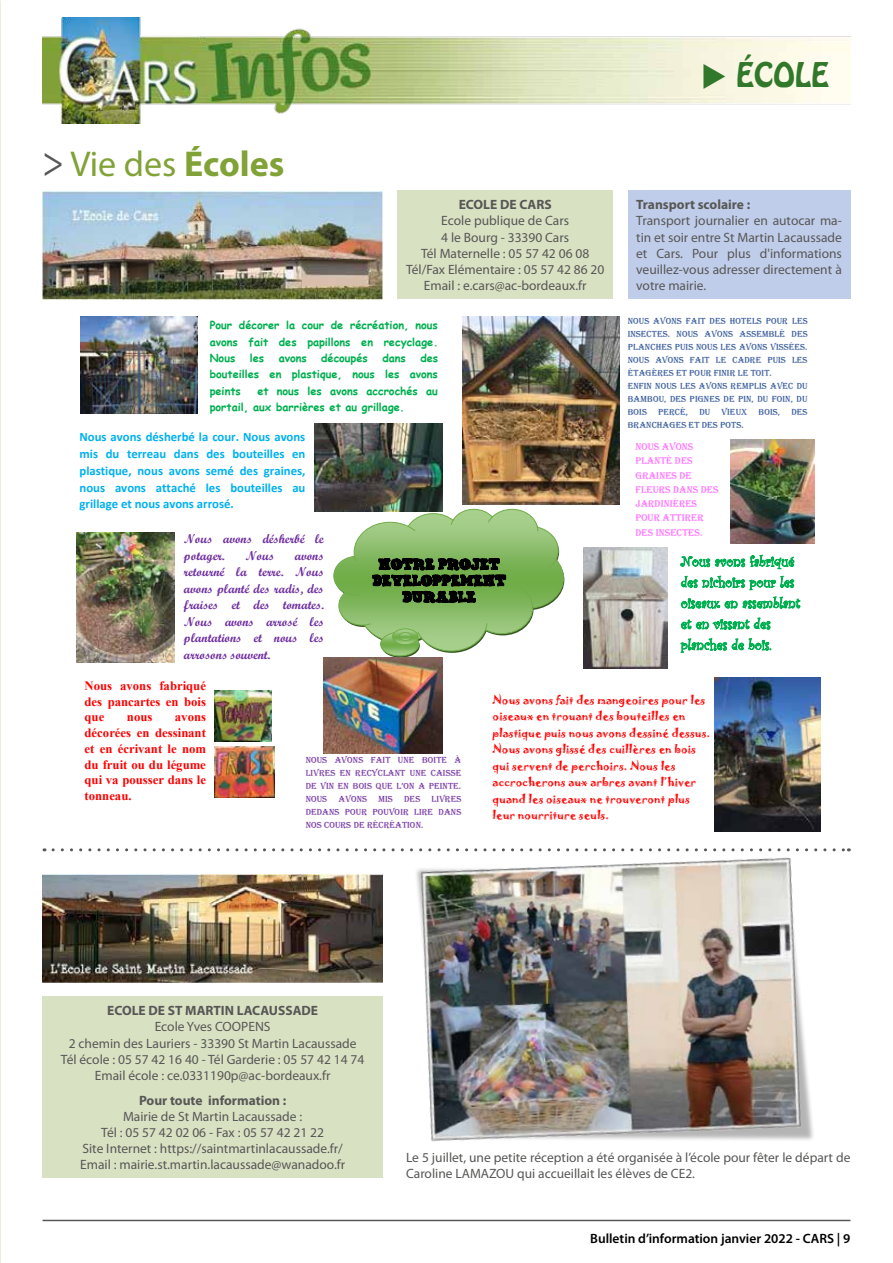
<style>
.page{position:relative;width:893px;height:1263px;background:#fff}
.page>*{position:absolute;margin:0;border:0;box-sizing:border-box;transform-origin:0 0}
.t1{font:36px "Myriad Pro";color:#80a236}
.t2{font:30px "Hobo Std";color:#31782a}
.t3{font:14.55px/20.9px "Curlz MT";color:#00b050}
.t4{font:14.55px/16.4px "Sketch Nice";letter-spacing:-.01em;color:#000;text-align:center}
.t5{font:13.5px/16.2px "Myriad Pro";color:#575756;text-align:center}
.t6{font:700 13.5px "Myriad Pro";color:#575756}
.t7{font:600 13.5px "Myriad Pro";color:#000}
.t8{font:700 12.75px/16.8px "Calibri";color:#00b0f0;text-align:justify}
.t9{font:700 12.75px/16.5px "Script MT";color:#7030a0}
.t10{font:700 12.75px/15.8px "Times New Roman";color:#f00;text-align:justify}
.t11{font:10.95px/16.5px "Jokerman";color:#f00}
.t12{font:700 10.95px/16.4px "Comic Sans MS";color:#00b050;text-align:justify}
.t13{font:10.05px/14.2px "Algerian";color:#f6f}
.t14{font:9px/12.9px "Algerian";color:#2f5496}
.t15{font:9px/12.9px "Algerian";color:#7030a0;text-align:justify}
.s1{font-size:43.2px;color:#575756}
.s2{font-weight:700}
</style>
<div class="page">
<img style="left:43px;top:17px;width:807px;height:106px">
<hr style="left:43px;top:1220px;width:807px;height:1px;background:#575756">
<svg style="left:53px;top:848px;width:796px;height:3px"></svg>
<div style="left:398px;top:190px;width:215px;height:109px;background:#d9e1c3"></div>
<div style="left:628px;top:190px;width:222px;height:109px;background:#c0cdea"></div>
<img style="left:43px;top:191px;width:340px;height:108px">
<svg style="left:381px;top:634px;width:39px;height:24px"></svg>
<svg style="left:333px;top:508px;width:231px;height:148px"></svg>
<div style="left:399px;top:632px;width:13px;height:9px;border:1px solid #70ad47;border-radius:50%"></div>
<img style="left:323px;top:658px;width:119px;height:96px">
<img style="left:714px;top:677px;width:106px;height:145px">
<img style="left:315px;top:423px;width:127px;height:89px">
<img style="left:584px;top:547px;width:84px;height:121px">
<img style="left:463px;top:317px;width:157px;height:188px">
<img style="left:731px;top:439px;width:83px;height:104px">
<img style="left:77px;top:532px;width:97px;height:130px">
<img style="left:214px;top:746px;width:61px;height:52px">
<img style="left:214px;top:690px;width:57px;height:52px">
<img style="left:81px;top:317px;width:116px;height:96px">
<div style="left:43px;top:996px;width:340px;height:182px;background:#d9e1c3"></div>
<img style="left:43px;top:874px;width:340px;height:108px">
<img style="left:391px;top:822px;width:449px;height:320px">
<h1 class="t1" style="left:43px;top:142px;width:243px"><span class="s1">&gt;</span> Vie des <span class="s2">Écoles</span></h1>
<p class="t6" style="left:459px;top:196px;width:95px">ECOLE DE CARS</p>
<p class="t5" style="left:406px;top:212px;width:200px">Ecole publique de Cars<br>4 le Bourg - 33390 Cars<br>Tél Maternelle : 05 57 42 06 08<br>Tél/Fax Elémentaire : 05 57 42 86 20<br>Email : e.cars@ac-bordeaux.fr</p>
<p class="t12" style="left:210px;top:317px;width:230px">Pour décorer la cour de récréation, nous avons fait des papillons en recyclage.<br>Nous</p>
<p class="t12" style="left:250px;top:349px;width:16px">les</p>
<p class="t12" style="left:279px;top:349px;width:30px">avons</p>
<p class="t12" style="left:321px;top:349px;width:48px">découpés</p>
<p class="t12" style="left:382px;top:349px;width:25px">dans</p>
<p class="t12" style="left:210px;top:349px;width:230px;text-indent:211px">des bouteilles en plastique, nous les avons peints</p>
<p class="t12" style="left:210px;top:382px;width:230px;text-indent:48px">et nous les avons accrochés au portail, aux barrières et au grillage.</p>
<h2 class="t2" style="left:701px;top:54px;width:130px">◆ ÉCOLE</h2>
<p class="t6" style="left:636px;top:196px;width:116px">Transport scolaire :</p>
<p class="t5" style="left:636px;top:212px;width:207px;text-align:justify">Transport journalier en autocar ma&shy;tin et soir entre St Martin Lacaussade et Cars. Pour plus d'informations veuillez-vous adresser directement à votre mairie.</p>
<p class="t14" style="left:628px;top:315px;width:181px">NOUS AVONS FAIT DES HOTELS POUR LES<br>INSECTES. NOUS AVONS ASSEMBLÉ DES<br>PLANCHES PUIS NOUS LES AVONS VISSÉES.<br>NOUS AVONS FAIT LE CADRE PUIS LES<br>ÉTAGÈRES ET POUR FINIR LE TOIT.<br>ENFIN NOUS LES AVONS REMPLIS AVEC DU<br>BAMBOU, DES PIGNES DE PIN, DU FOIN, DU<br>BOIS PERCÉ, DU VIEUX BOIS, DES<br>BRANCHAGES ET DES POTS.</p>
<p class="t8" style="left:79px;top:429px;width:227px">Nous avons désherbé la cour. Nous avons mis du terreau dans des bouteilles en plastique, nous avons semé des graines, nous avons attaché les bouteilles au grillage et nous avons arrosé.</p>
<p class="t13" style="left:635px;top:440px;width:85px">NOUS AVONS<br>PLANTÉ DES<br>GRAINES DE<br>FLEURS DANS DES<br>JARDINIÈRES<br>POUR ATTIRER<br>DES INSECTES.</p>
<p class="t9" style="left:184px;top:531px;width:141px">Nous avons désherbé le potager.</p>
<p class="t9" style="left:246px;top:547px;width:30px">Nous</p>
<p class="t9" style="left:184px;top:547px;width:142px;text-align:justify;text-indent:111px">avons retourné la terre. Nous avons planté des radis, des fraises et des tomates.<br>Nous avons arrosé les plantations et nous les arrosons souvent.</p>
<p class="t3" style="left:681px;top:550px;width:121px">Nous avons fabriqué des nichoirs pour les oiseaux en assemblant et en vissant des planches de bois.</p>
<p class="t10" style="left:85px;top:677px;width:123px">Nous avons fabriqué des pancartes en bois que</p>
<p class="t4" style="left:372px;top:556px;width:135px">NOTRE PROJET<br>DEVELOPPEMENT<br>DURABLE</p>
<p class="t11" style="left:493px;top:691px;width:219px">Nous avons fait des mangeoires pour les oiseaux en trouant des bouteilles en plastique puis nous avons dessiné dessus.<br>Nous avons glissé des cuillères en bois qui servent de perchoirs. Nous les accrocherons aux arbres avant l’hiver quand les oiseaux ne trouveront plus leur nourriture seuls.</p>
<p class="t10" style="left:85px;top:709px;width:123px;text-indent:90px">avons décorées en dessinant et en écrivant le nom du fruit ou du légume qui va pousser dans le tonneau.</p>
<p class="t10" style="left:127px;top:709px;width:27px">nous</p>
<p class="t15" style="left:306px;top:753px;width:157px">NOUS AVONS FAIT UNE BOITE À LIVRES EN RECYCLANT UNE CAISSE DE VIN EN BOIS QUE L’ON A PEINTE.<br>NOUS AVONS</p>
<p class="t15" style="left:306px;top:792px;width:157px;text-indent:98px">DES LIVRES DEDANS POUR POUVOIR LIRE DANS NOS COURS DE RÉCRÉATION.</p>
<p class="t15" style="left:378px;top:792px;width:16px">MIS</p>
<p class="t6" style="left:107px;top:1002px;width:212px">ECOLE DE ST MARTIN LACAUSSADE</p>
<p class="t5" style="left:61px;top:1018px;width:305px">Ecole Yves COOPENS<br>2 chemin des Lauriers - 33390 St Martin Lacaussade Tél école : 05 57 42 16 40 - Tél Garderie : 05 57 42 14 74<br>Email école : ce.0331190p@ac-bordeaux.fr</p>
<p class="t6" style="left:139px;top:1091px;width:149px">Pour toute information :</p>
<p class="t5" style="left:80px;top:1108px;width:267px">Mairie de St Martin Lacaussade :<br>Tél : 05 57 42 02 06 - Fax : 05 57 42 21 22<br>Site Internet : https://saintmartinlacaussade.fr/ Email : mairie.st.martin.lacaussade@wanadoo.fr</p>
<p class="t5" style="left:406px;top:1149px;width:446px;text-align:left">Le 5 juillet, une petite réception a été organisée à l’école pour fêter le départ de<br>Caroline LAMAZOU qui accueillait les élèves de CE2.</p>
<p class="t7" style="left:590px;top:1229px;width:262px">Bulletin d’information janvier 2022 - CARS | 9</p>
</div>
